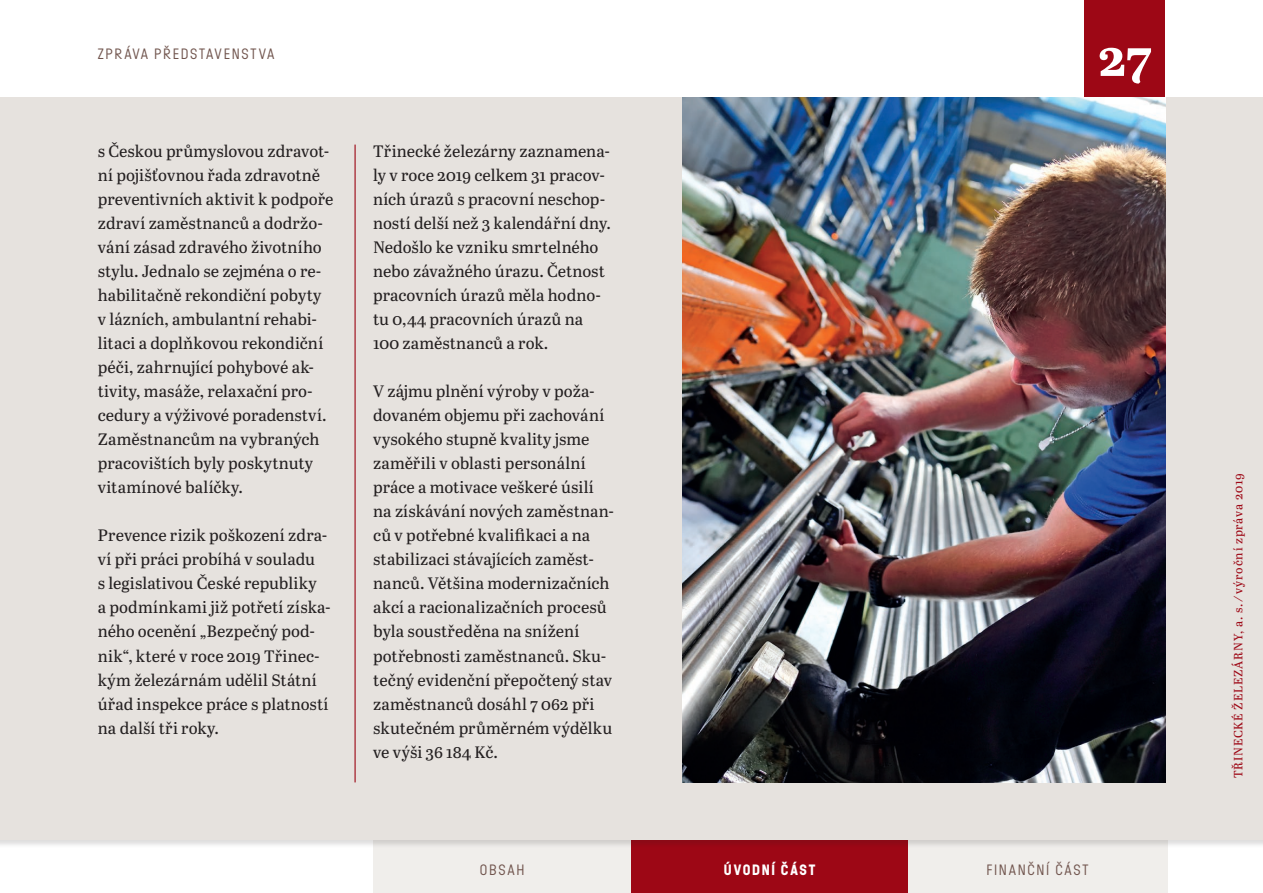
<style>
.page{position:relative;width:1263px;height:893px;background:#fff}
.page>*{position:absolute;margin:0;border:0;box-sizing:border-box;transform-origin:0 0}
.t1{font:700 51px "Abril Text";color:#fff}
.Text{font:16.5px/24px "Abril Text";color:#231f20}
.Zahlavi{font:15px "Ladislav";letter-spacing:.115em;color:#71554e}
.t2{font:700 15px "Ladislav";letter-spacing:.11em;color:#fff}
.t3{font:12px "Abril Text";letter-spacing:.065em;color:#9d0715}
</style>
<div class="page">
<div style="left:373px;top:840px;width:258px;height:53px;background:#f0eeeb"></div>
<div style="left:631px;top:840px;width:277px;height:53px;background:#9d0715"></div>
<div style="left:908px;top:840px;width:259px;height:53px;background:#f0eeeb"></div>
<div style="left:1084px;top:0;width:81px;height:98px;background:#9d0715"></div>
<div style="left:0;top:98px;width:1263px;height:742px;background:#e6e2de"></div>
<img style="left:682px;top:98px;width:483px;height:684px">
<hr style="left:354px;top:145px;width:2px;height:637px;background:#9d0715">
<p class="Zahlavi" style="left:98px;top:44px;width:178px">ZPRÁVA PŘEDSTAVENSTVA</p>
<p class="Text" style="left:98px;top:139px;width:237px">s Českou průmyslovou zdravot&shy;ní pojišťovnou řada zdravotně preventivních aktivit k podpoře zdraví zaměstnanců a dodržo&shy;vání zásad zdravého životního stylu. Jednalo se zejména o re&shy;habilitačně rekondiční pobyty v lázních, ambulantní rehabi&shy;litaci a doplňkovou rekondiční péči, zahrnující pohybové ak&shy;tivity, masáže, relaxační pro&shy;cedury a výživové poradenství.<br>Zaměstnancům na vybraných pracovištích byly poskytnuty vitamínové balíčky.</p>
<p class="Text" style="left:98px;top:523px;width:234px">Prevence rizik poškození zdra&shy;ví při práci probíhá v souladu<br>s legislativou České republiky<br>a podmínkami již potřetí získa&shy;ného ocenění „Bezpečný pod&shy;nik“, které v roce 2019 Třinec&shy;kým železárnám udělil Státní úřad inspekce práce s platností na další tři roky.</p>
<p class="Text" style="left:373px;top:139px;width:239px">Třinecké železárny zaznamena&shy;ly v roce 2019 celkem 31 pracov&shy;ních úrazů s pracovní neschop&shy;ností delší než 3 kalendářní dny.<br>Nedošlo ke vzniku smrtelného nebo závažného úrazu. Četnost pracovních úrazů měla hodno&shy;tu 0,44 pracovních úrazů na<br>100 zaměstnanců a rok.</p>
<p class="Text" style="left:373px;top:379px;width:243px">V zájmu plnění výroby v poža&shy;dovaném objemu při zachování vysokého stupně kvality jsme zaměřili v oblasti personální práce a motivace veškeré úsilí na získávání nových zaměstnan&shy;ců v potřebné kvalifikaci a na stabilizaci stávajících zaměst&shy;nanců. Většina modernizačních akcí a racionalizačních procesů byla soustředěna na snížení potřebnosti zaměstnanců. Sku&shy;tečný evidenční přepočtený stav zaměstnanců dosáhl 7 062 při skutečném průměrném výdělku ve výši 36 184 Kč.</p>
<h1 class="t1" style="left:1098px;top:20px;width:55px">27</h1>
<p class="Zahlavi" style="left:480px;top:860px;width:46px">OBSAH</p>
<p class="t2" style="left:724px;top:860px;width:93px">ÚVODNÍ ČÁST</p>
<p class="Zahlavi" style="left:986px;top:860px;width:103px">FINANČNÍ ČÁST</p>
<p class="t3" style="left:1230px;top:778px;width:306px;rotate:-90deg">TŘINECKÉ ŽELEZÁRNY, a. s. ⁄výroční zpráva 2019</p>
</div>
